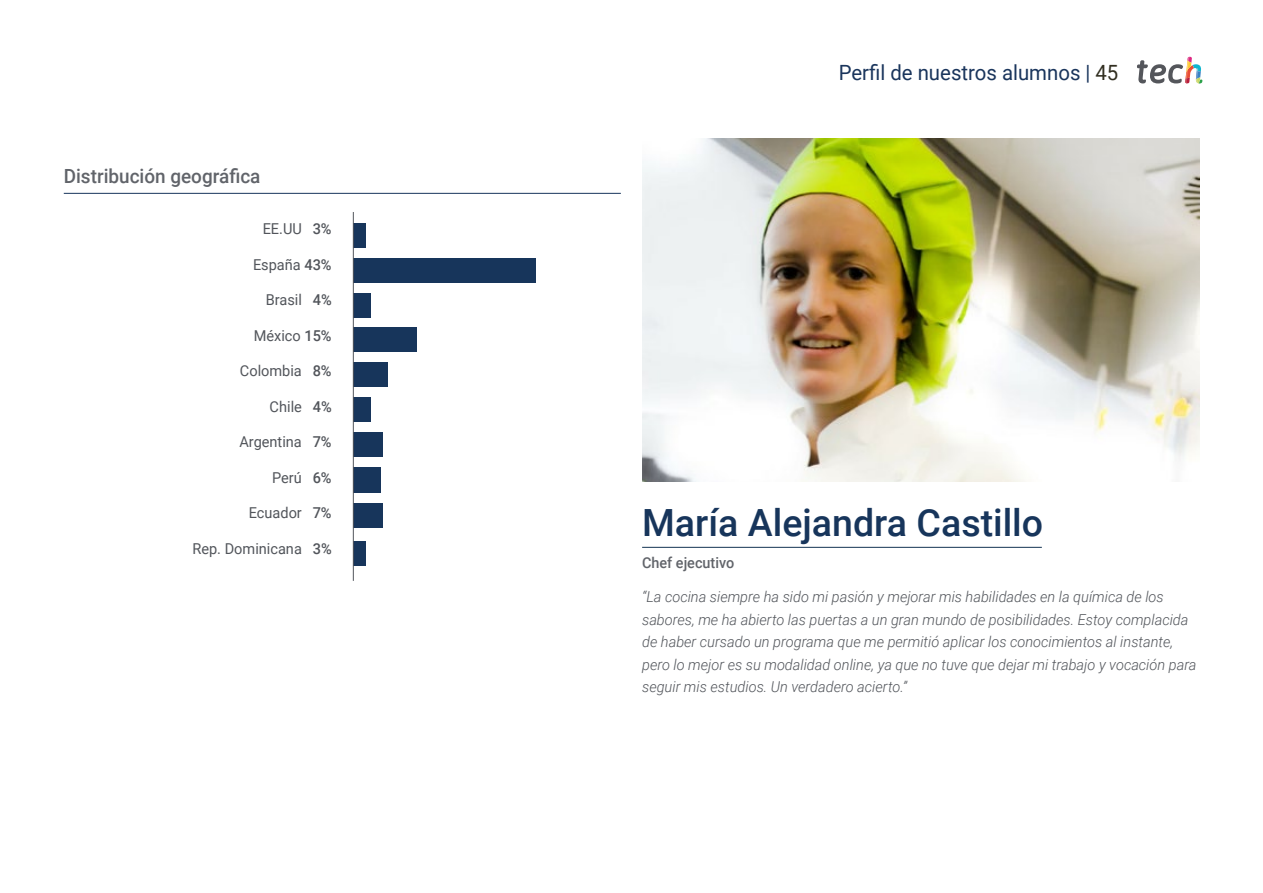
<style>
.page{position:relative;width:1263px;height:893px;background:#fff}
.page>*{position:absolute;margin:0;border:0;box-sizing:border-box;transform-origin:0 0}
.t1{font:500 37.5px "Roboto";color:#17355b}
.t2{font:21px "Roboto";color:#1a355c}
.t3{font:500 19.5px "Roboto";color:#61646a}
.t4{font:italic 300 15px/22.5px "Roboto";color:#52555b}
.t5{font:15px "Roboto";color:#52555b}
.t6{font:500 15px "Roboto";color:#61646a;scale:.96 1}
.s1{font-weight:500}
.s2{color:#312e20}
</style>
<div class="page">
<img style="left:642px;top:138px;width:557px;height:343px">
<hr style="left:64px;top:193px;width:557px;height:1px;background:#17355b">
<svg style="left:1137px;top:57px;width:65px;height:27px"></svg>
<div style="left:353px;top:223px;width:13px;height:25px;background:#17355b"></div>
<div style="left:353px;top:541px;width:13px;height:25px;background:#17355b"></div>
<div style="left:353px;top:397px;width:17px;height:25px;background:#17355b"></div>
<div style="left:353px;top:258px;width:183px;height:25px;background:#17355b"></div>
<div style="left:353px;top:432px;width:30px;height:25px;background:#17355b"></div>
<div style="left:353px;top:503px;width:30px;height:25px;background:#17355b"></div>
<div style="left:353px;top:293px;width:17px;height:24px;background:#17355b"></div>
<div style="left:353px;top:467px;width:28px;height:25px;background:#17355b"></div>
<div style="left:353px;top:327px;width:64px;height:25px;background:#17355b"></div>
<div style="left:354px;top:362px;width:34px;height:25px;background:#17355b"></div>
<hr style="left:353px;top:212px;width:1px;height:369px;background:#52555b">
<hr style="left:642px;top:547px;width:400px;height:1px;background:#123352">
<h3 class="t3" style="left:64px;top:162px;width:198px">Distribución geográfica</h3>
<p class="t5" style="left:263px;top:218px;width:70px">EE.UU <span class="s1">3%</span></p>
<p class="t5" style="left:253px;top:254px;width:80px">España <span class="s1">43%</span></p>
<p class="t5" style="left:266px;top:289px;width:67px">Brasil <span class="s1">4%</span></p>
<p class="t5" style="left:254px;top:325px;width:79px">México <span class="s1">15%</span></p>
<p class="t5" style="left:240px;top:360px;width:93px">Colombia <span class="s1">8%</span></p>
<p class="t5" style="left:270px;top:396px;width:64px">Chile <span class="s1">4%</span></p>
<p class="t5" style="left:239px;top:431px;width:94px">Argentina <span class="s1">7%</span></p>
<p class="t5" style="left:272px;top:467px;width:61px">Perú <span class="s1">6%</span></p>
<p class="t5" style="left:249px;top:502px;width:84px">Ecuador <span class="s1">7%</span></p>
<p class="t5" style="left:192px;top:538px;width:141px">Rep. Dominicana <span class="s1">3%</span></p>
<h2 class="t2" style="left:839px;top:57px;width:281px">Perfil de nuestros alumnos | <span class="s2">45</span></h2>
<h1 class="t1" style="left:642px;top:496px;width:403px">María Alejandra Castillo</h1>
<p class="t6" style="left:642px;top:552px;width:97px">Chef ejecutivo</p>
<p class="t4" style="left:642px;top:585px;width:556px">“La cocina siempre ha sido mi pasión y mejorar mis habilidades en la química de los sabores, me ha abierto las puertas a un gran mundo de posibilidades. Estoy complacida de haber cursado un programa que me permitió aplicar los conocimientos al instante, pero lo mejor es su modalidad online, ya que no tuve que dejar mi trabajo y vocación para seguir mis estudios. Un verdadero acierto.”</p>
</div>
